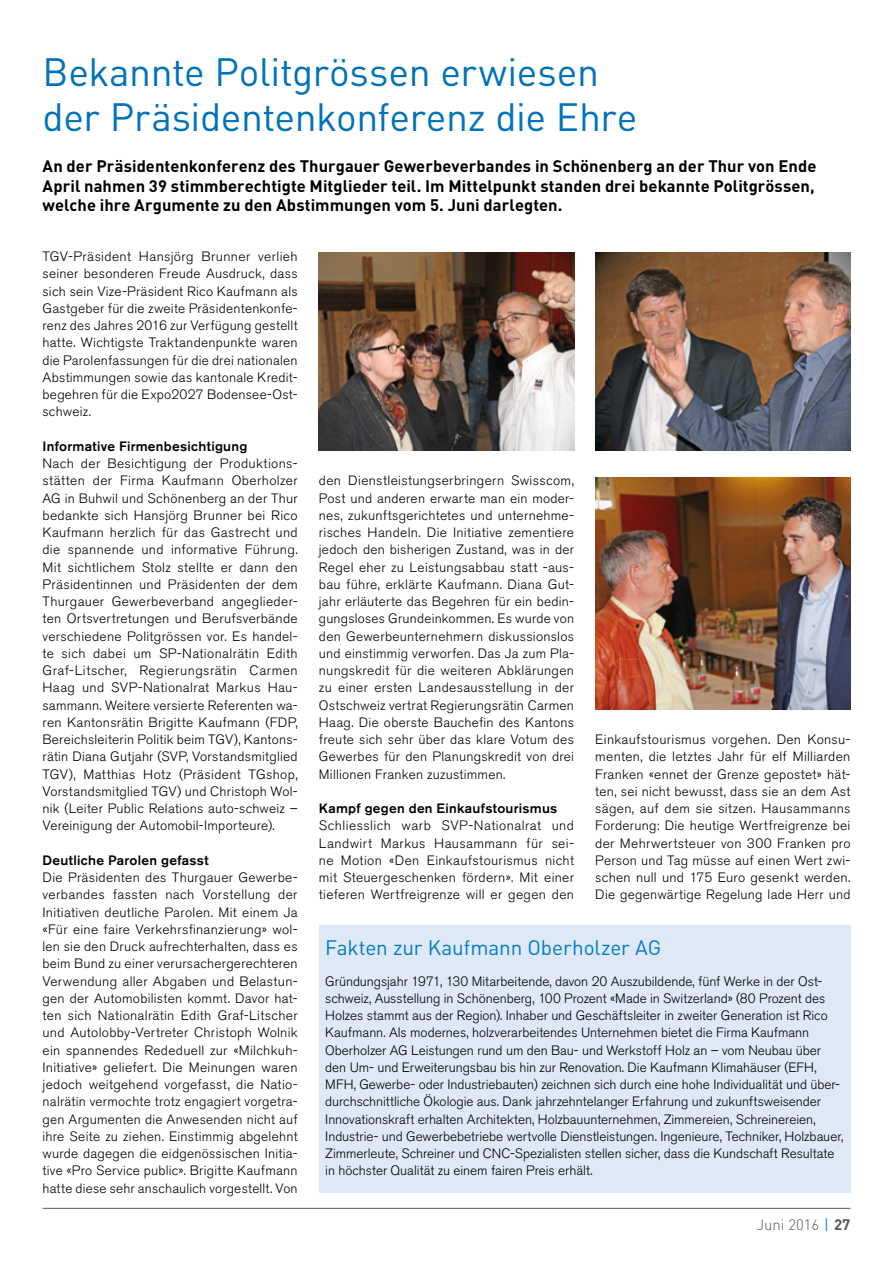
<style>
.page{position:relative;width:893px;height:1263px;background:#fff}
.page>*{position:absolute;margin:0;border:0;box-sizing:border-box;transform-origin:0 0}
.t1{font:39px/45px "DIN";letter-spacing:-.01em;color:#0072bb}
.t2{font:20.7px "DIN";letter-spacing:-.005em;color:#007dc3}
.t3{font:700 16.5px/19.8px "DIN";letter-spacing:.005em;color:#000;text-align:justify}
.t4{font:300 15px "DIN";color:#575756}
.t5{font:300 13.5px/17.2px "Akzidenz Grotesk BQ";color:#000;text-align:justify}
.t6{font:500 13.5px "Akzidenz Grotesk BQ";letter-spacing:.02em;color:#000}
.s1{font-weight:400;color:#1189ca}
.s2{font-weight:700}
</style>
<div class="page">
<hr style="left:43px;top:1208px;width:807px;height:1px;background:#575756">
<div style="left:319px;top:925px;width:531px;height:268px;background:#dfe8f7"></div>
<img style="left:595px;top:478px;width:255px;height:231px">
<img style="left:319px;top:252px;width:255px;height:199px">
<img style="left:595px;top:252px;width:255px;height:199px">
<h1 class="t1" style="left:43px;top:48px;width:596px">Bekannte Politgrössen erwiesen der Präsidentenkonferenz die Ehre</h1>
<p class="t3" style="left:43px;top:155px;width:775px">An der Präsidentenkonferenz des Thurgauer Gewerbeverbandes in Schönenberg an der Thur von Ende April nahmen 39 stimmberechtigte Mitglieder teil. Im Mittelpunkt standen drei bekannte Politgrössen, welche ihre Argumente zu den Abstimmungen vom 5. Juni darlegten.</p>
<p class="t5" style="left:43px;top:248px;width:257px">TGV-Präsident Hansjörg Brunner verlieh seiner besonderen Freude Ausdruck, dass sich sein Vize-Präsident Rico Kaufmann als Gastgeber für die zweite Präsidentenkonfe&shy;renz des Jahres 2016 zur Verfügung gestellt hatte. Wichtigste Traktandenpunkte waren die Parolenfassungen für die drei nationalen Abstimmungen sowie das kantonale Kredit&shy;begehren für die Expo2027 Bodensee-Ost&shy;schweiz.</p>
<p class="t6" style="left:43px;top:438px;width:206px">Informative Firmenbesichtigung</p>
<p class="t5" style="left:43px;top:455px;width:257px">Nach der Besichtigung der Produktions&shy;stätten der Firma Kaufmann Oberholzer AG in Buhwil und Schönenberg an der Thur bedankte sich Hansjörg Brunner bei Rico Kaufmann herzlich für das Gastrecht und die spannende und informative Führung.<br>Mit sichtlichem Stolz stellte er dann den Präsidentinnen und Präsidenten der dem Thurgauer Gewerbeverband angeglieder&shy;ten Ortsvertretungen und Berufsverbände verschiedene Politgrössen vor. Es handel&shy;te sich dabei um SP-Nationalrätin Edith Graf-Litscher, Regierungsrätin Carmen Haag und SVP-Nationalrat Markus Hau&shy;sammann. Weitere versierte Referenten wa&shy;ren Kantonsrätin Brigitte Kaufmann (FDP, Bereichsleiterin Politik beim TGV), Kantons&shy;rätin Diana Gutjahr (SVP, Vorstandsmitglied TGV), Matthias Hotz (Präsident TGshop, Vorstandsmitglied TGV) und Christoph Wol&shy;nik (Leiter Public Relations auto-schweiz – Vereinigung der Automobil-Importeure).</p>
<p class="t6" style="left:43px;top:852px;width:168px">Deutliche Parolen gefasst</p>
<p class="t5" style="left:43px;top:869px;width:257px">Die Präsidenten des Thurgauer Gewerbe&shy;verbandes fassten nach Vorstellung der Initiativen deutliche Parolen. Mit einem Ja «Für eine faire Verkehrsfinanzierung» wol&shy;len sie den Druck aufrechterhalten, dass es beim Bund zu einer verursachergerechteren Verwendung aller Abgaben und Belastun&shy;gen der Automobilisten kommt. Davor hat&shy;ten sich Nationalrätin Edith Graf-Litscher und Autolobby-Vertreter Christoph Wolnik ein spannendes Rededuell zur «Milchkuh-Initiative» geliefert. Die Meinungen waren jedoch weitgehend vorgefasst, die Natio&shy;nalrätin vermochte trotz engagiert vorgetra&shy;gen Argumenten die Anwesenden nicht auf ihre Seite zu ziehen. Einstimmig abgelehnt wurde dagegen die eidgenössischen Initia&shy;tive «Pro Service public». Brigitte Kaufmann hatte diese sehr anschaulich vorgestellt. Von</p>
<p class="t5" style="left:319px;top:472px;width:257px">den Dienstleistungserbringern Swisscom, Post und anderen erwarte man ein moder&shy;nes, zukunftsgerichtetes und unternehme&shy;risches Handeln. Die Initiative zementiere jedoch den bisherigen Zustand, was in der Regel eher zu Leistungsabbau statt -aus&shy;bau führe, erklärte Kaufmann. Diana Gut&shy;jahr erläuterte das Begehren für ein bedin&shy;gungsloses Grundeinkommen. Es wurde von den Gewerbeunternehmern diskussionslos und einstimmig verworfen. Das Ja zum Pla&shy;nungskredit für die weiteren Abklärungen zu einer ersten Landesausstellung in der Ostschweiz vertrat Regierungsrätin Carmen Haag. Die oberste Bauchefin des Kantons freute sich sehr über das klare Votum des Gewerbes für den Planungskredit von drei Millionen Franken zuzustimmen.</p>
<p class="t6" style="left:319px;top:800px;width:240px">Kampf gegen den Einkaufstourismus</p>
<p class="t5" style="left:319px;top:817px;width:257px">Schliesslich warb SVP-Nationalrat und Landwirt Markus Hausammann für sei&shy;ne Motion «Den Einkaufstourismus nicht mit Steuergeschenken fördern». Mit einer tieferen Wertfreigrenze will er gegen den</p>
<p class="t5" style="left:595px;top:731px;width:257px">Einkaufstourismus vorgehen. Den Konsu&shy;menten, die letztes Jahr für elf Milliarden Franken «ennet der Grenze gepostet» hät&shy;ten, sei nicht bewusst, dass sie an dem Ast sägen, auf dem sie sitzen. Hausammanns Forderung: Die heutige Wertfreigrenze bei der Mehrwertsteuer von 300 Franken pro Person und Tag müsse auf einen Wert zwi&shy;schen null und 175 Euro gesenkt werden.<br>Die gegenwärtige Regelung lade Herr und</p>
<h2 class="t2" style="left:325px;top:934px;width:337px">Fakten zur Kaufmann Oberholzer AG</h2>
<p class="t5" style="left:325px;top:973px;width:519px;text-align:left">Gründungsjahr 1971, 130 Mitarbeitende, davon 20 Auszubildende, fünf Werke in der Ost&shy;schweiz, Ausstellung in Schönenberg, 100 Prozent «Made in Switzerland» (80 Prozent des Holzes stammt aus der Region). Inhaber und Geschäftsleiter in zweiter Generation ist Rico Kaufmann. Als modernes, holzverarbeitendes Unternehmen bietet die Firma Kaufmann Oberholzer AG Leistungen rund um den Bau- und Werkstoff Holz an – vom Neubau über den Um- und Erweiterungsbau bis hin zur Renovation. Die Kaufmann Klimahäuser (EFH, MFH, Gewerbe- oder Industriebauten) zeichnen sich durch eine hohe Individualität und über&shy;durchschnittliche Ökologie aus. Dank jahrzehntelanger Erfahrung und zukunftsweisender Innovationskraft erhalten Architekten, Holzbauunternehmen, Zimmereien, Schreinereien, Industrie- und Gewerbebetriebe wertvolle Dienstleistungen. Ingenieure, Techniker, Holzbauer, Zimmerleute, Schreiner und CNC-Spezialisten stellen sicher, dass die Kundschaft Resultate in höchster Qualität zu einem fairen Preis erhält.</p>
<p class="t4" style="left:757px;top:1215px;width:95px">Juni 2016 <span class="s1">|</span> <span class="s2">27</span></p>
</div>
